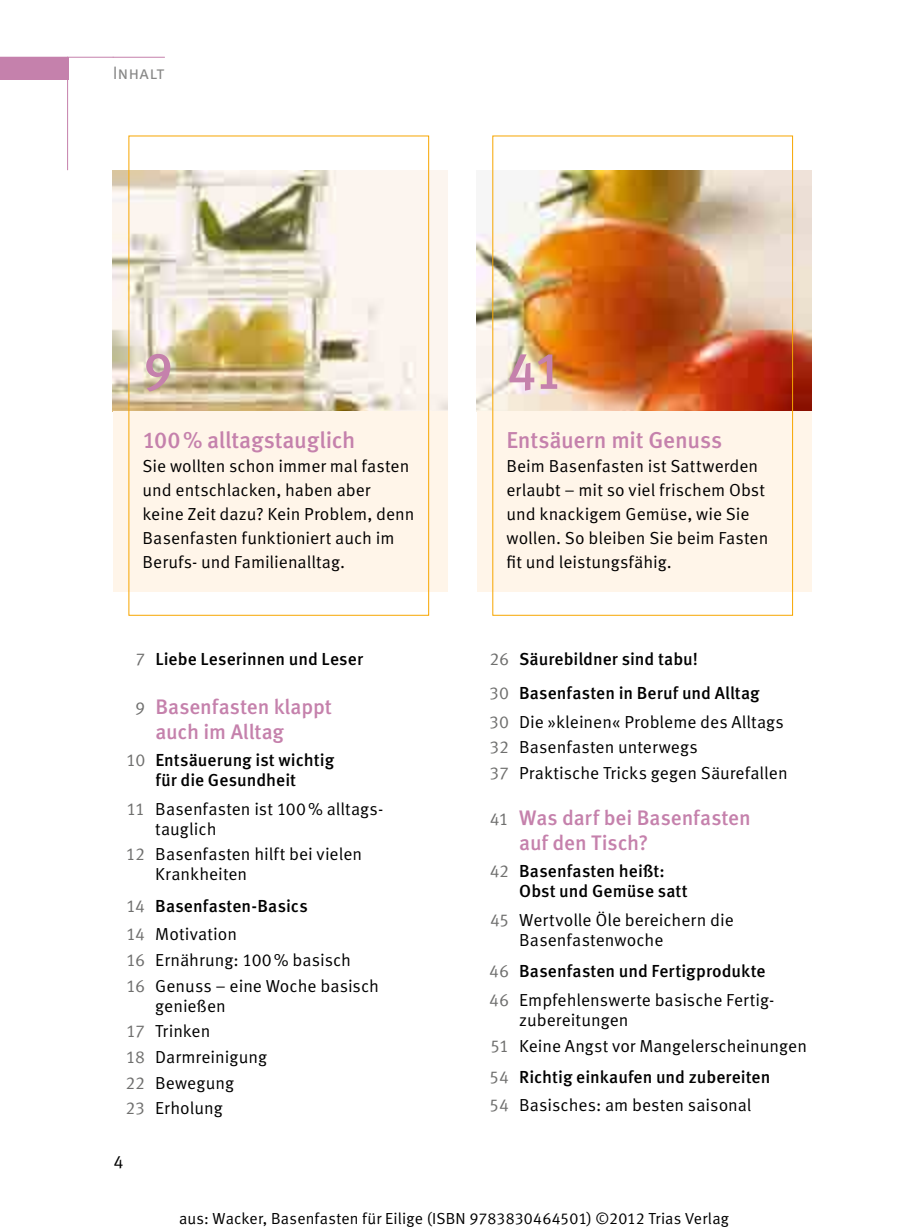
<style>
.page{position:relative;width:908px;height:1231px;background:#fff}
.page>*{position:absolute;margin:0;border:0;box-sizing:border-box;transform-origin:0 0}
.t1{font:500 52px "Meta Pro";color:#c581ac}
.t2{font:500 23px "Meta Pro";letter-spacing:-.01em;color:#c581ac}
.t3{font:500 21px/25px "Meta Pro";letter-spacing:-.005em;color:#c581ac}
.t4{font:18px "Meta Pro";color:#878786}
.t5{font:18px "Meta Pro";color:#000}
.t6{font:17.4px/25.6px "Meta Pro";color:#000}
.t7{font:500 17.4px/20px "Meta Pro";letter-spacing:.005em;color:#000}
.t8{font:16px "Meta Normal LF";letter-spacing:.01em;color:#000}
.s1{font-weight:400;color:#6f6f6e}
.s2{font-weight:400;font-size:17.4px;color:#6f6f6e}
.s3{color:#6f6f6e}
.s4{font-weight:400}
.s5{font-weight:500}
</style>
<div class="page">
<div style="left:0;top:57px;width:68px;height:22px;background:#c581ac"></div>
<hr style="left:67px;top:57px;width:1px;height:113px;background:#c581ac">
<hr style="left:0;top:57px;width:113px;height:1px;background:#c581ac">
<hr style="left:113px;top:57px;width:52px;height:1px;background:#c581ac">
<img style="left:113px;top:170px;width:334px;height:241px">
<div style="left:113px;top:411px;width:334px;height:180px;background:#fff5e9"></div>
<div style="left:128px;top:135px;width:301px;height:480px;border:1px solid #f7a600"></div>
<img style="left:476px;top:170px;width:335px;height:241px">
<div style="left:476px;top:411px;width:335px;height:180px;background:#fff5e9"></div>
<p class="t4" style="left:113px;top:62px;width:53px">Inhalt</p>
<h1 class="t1" style="left:143px;top:338px;width:31px">9</h1>
<h2 class="t2" style="left:142px;top:425px;width:214px">100% alltagstauglich</h2>
<p class="t6" style="left:142px;top:454px;width:273px;line-height:24px">Sie wollten schon immer mal fasten und entschlacken, haben aber keine Zeit dazu? Kein Problem, denn<br>Basenfasten funktioniert auch im<br>Berufs- und Familienalltag.</p>
<p class="t7" style="left:135px;top:649px;width:229px"><span class="s1">7</span> Liebe Leserinnen und Leser</p>
<p class="t3" style="left:155px;top:694px;width:178px;text-indent:-20px"><span class="s2">9</span> Basenfasten klappt auch im Alltag</p>
<p class="t7" style="left:126px;top:750px;width:209px;text-align:center"><span class="s1">10</span> Entsäuerung ist wichtig für die Gesundheit</p>
<p class="t6" style="left:155px;top:799px;width:229px;line-height:20px;text-indent:-29px"><span class="s3">11</span> Basenfasten ist 100% alltags&shy;tauglich</p>
<p class="t6" style="left:155px;top:844px;width:208px;line-height:20px;text-indent:-29px"><span class="s3">12</span> Basenfasten hilft bei vielen<br>Krankheiten</p>
<p class="t7" style="left:126px;top:891px;width:183px;line-height:28.6px"><span class="s1">14</span> Basenfasten-Basics<br><span class="s1">14</span> <span class="s4">Motivation</span></p>
<p class="t6" style="left:126px;top:947px;width:254px"><span class="s3">16</span> Ernährung: 100% basisch<br><span class="s3">16</span> Genuss – eine Woche basisch</p>
<p class="t6" style="left:125px;top:993px;width:143px;text-indent:30px">genießen<br><span class="s3">17</span> Trinken<br><span class="s3">18</span> Darmreinigung<br><span class="s3">22</span> Bewegung<br><span class="s3">23</span> Erholung</p>
<p class="t5" style="left:113px;top:1150px;width:12px">4</p>
<h1 class="t1" style="left:507px;top:338px;width:57px">41</h1>
<h2 class="t2" style="left:506px;top:425px;width:217px">Entsäuern mit Genuss</h2>
<p class="t6" style="left:506px;top:454px;width:263px;line-height:24px">Beim Basenfasten ist Sattwerden erlaubt – mit so viel frischem Obst und knackigem Gemüse, wie Sie wollen. So bleiben Sie beim Fasten fit und leistungsfähig.</p>
<p class="t7" style="left:489px;top:642px;width:272px;line-height:34.2px"><span class="s1">26</span> Säurebildner sind tabu!<br><span class="s1">30</span> Basenfasten in Beruf und Alltag</p>
<p class="t6" style="left:489px;top:709px;width:300px"><span class="s3">30</span> Die »kleinen« Probleme des Alltags<br><span class="s3">32</span> Basenfasten unterwegs<br><span class="s3">37</span> Praktische Tricks gegen Säurefallen</p>
<p class="t3" style="left:519px;top:805px;width:233px;text-indent:-29px"><span class="s2">41</span> Was darf bei Basenfasten auf den Tisch?</p>
<p class="t7" style="left:519px;top:861px;width:170px;text-indent:-29px"><span class="s1">42</span> Basenfasten heißt:<br>Obst und Gemüse satt</p>
<p class="t6" style="left:519px;top:910px;width:216px;line-height:20px;text-indent:-29px"><span class="s3">45</span> Wertvolle Öle bereichern die<br>Basenfastenwoche</p>
<p class="t6" style="left:489px;top:957px;width:286px;line-height:28.6px"><span class="s3">46</span> <span class="s5">Basenfasten und Fertigprodukte<br></span><span class="s3">46</span> Empfehlenswerte basische Fertig-</p>
<p class="t6" style="left:490px;top:1007px;width:318px;text-indent:29px">zubereitungen<br><span class="s3">51</span> Keine Angst vor Mangelerscheinungen</p>
<p class="t7" style="left:489px;top:1062px;width:282px;line-height:28.6px"><span class="s1">54</span> Richtig einkaufen und zubereiten<br><span class="s1">54</span> <span class="s4">Basisches: am besten saisonal</span></p>
<p class="t8" style="left:179px;top:1208px;width:551px">aus: Wacker, Basenfasten für Eilige (ISBN 9783830464501) ©2012 Trias Verlag</p>
</div>
